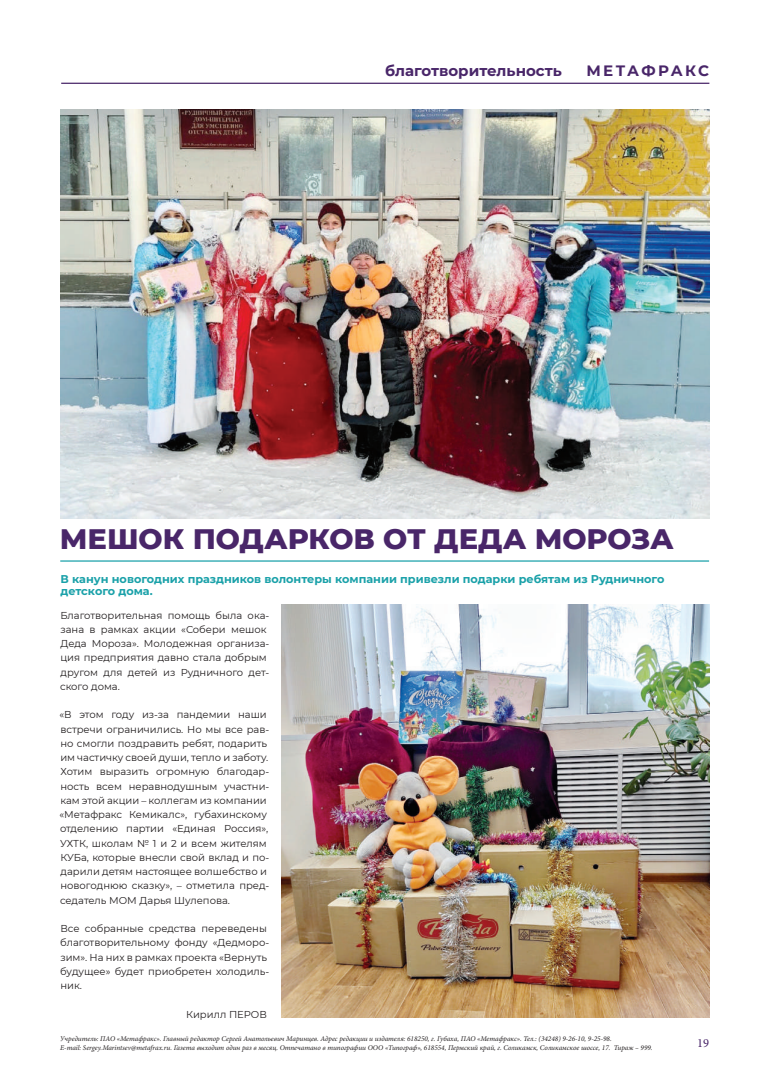
<style>
.page{position:relative;width:780px;height:1088px;background:#fff}
.page>*{position:absolute;margin:0;border:0;box-sizing:border-box;transform-origin:0 0}
.t1{font:800 28.75px "Montserrat";color:#492669}
.t2{font:700 15px "Montserrat";color:#492669}
.t3{font:700 15px "Montserrat";letter-spacing:.155em;color:#492669}
.t4{font:12.5px "Minion Pro";color:#492669}
.t5{font:700 11.25px/12.5px "Montserrat";color:#1aa1a9}
.t6{font:10px/14.2px "Montserrat";color:#231f20}
.t7{font:italic 7.25px/8.8px "Minion Pro";color:#231f20}
</style>
<div class="page">
<hr style="left:61px;top:83px;width:648px;height:1px;background:#492669">
<hr style="left:60px;top:560px;width:649px;height:2px;background:#1aa1a9">
<img style="left:281px;top:604px;width:428px;height:413px">
<img style="left:60px;top:110px;width:649px;height:408px">
<h2 class="t2" style="left:385px;top:60px;width:178px">благотворительность</h2>
<h2 class="t3" style="left:586px;top:60px;width:124px">МЕТАФРАКС</h2>
<h1 class="t1" style="left:60px;top:518px;width:615px">Мешок подарков от Деда Мороза</h1>
<p class="t5" style="left:61px;top:572px;width:605px">В канун новогодних праздников волонтеры компании привезли подарки ребятам из Рудничного детского дома.</p>
<p class="t6" style="left:60px;top:607px;width:211px">Благотворительная помощь была ока&shy;зана в рамках акции «Собери мешок<br>Деда Мороза». Молодежная организа&shy;ция предприятия давно стала добрым другом для детей из Рудничного дет&shy;ского дома.</p>
<p class="t6" style="left:59px;top:707px;width:211px">«В этом году из-за пандемии наши встречи ограничились. Но мы все рав&shy;но смогли поздравить ребят, подарить им частичку своей души, тепло и заботу.<br>Хотим выразить огромную благодар&shy;ность всем неравнодушным участни&shy;кам этой акции – коллегам из компании «Метафракс Кемикалс», губахинскому отделению партии «Единая Россия», УХТК, школам № 1 и 2 и всем жителям КУБа, которые внесли свой вклад и по&shy;дарили детям настоящее волшебство и новогоднюю сказку», – отметила пред&shy;седатель МОМ Дарья Шулепова.</p>
<p class="t6" style="left:60px;top:921px;width:211px">Все собранные средства переведены благотворительному фонду «Дедморо&shy;зим». На них в рамках проекта «Вернуть будущее» будет приобретен холодиль&shy;ник.</p>
<p class="t6" style="left:186px;top:1006px;width:82px">Кирилл ПЕРОВ</p>
<p class="t7" style="left:60px;top:1034px;width:594px">Учредитель: ПАО «Метафракс». Главный редактор Сергей Анатольевич Маринцев. Адрес редакции и издателя: 618250, г. Губаха, ПАО «Метафракс». Тел.: (34248) 9-26-10, 9-25-98.<br>E-mail: Sergey.Marintsev@metafrax.ru. Газета выходит один раз в месяц. Отпечатано в типографии ООО «Типограф», 618554, Пермский край, г. Соликамск, Соликамское шоссе, 17. Тираж – 999.</p>
<p class="t4" style="left:697px;top:1035px;width:13px">19</p>
</div>
